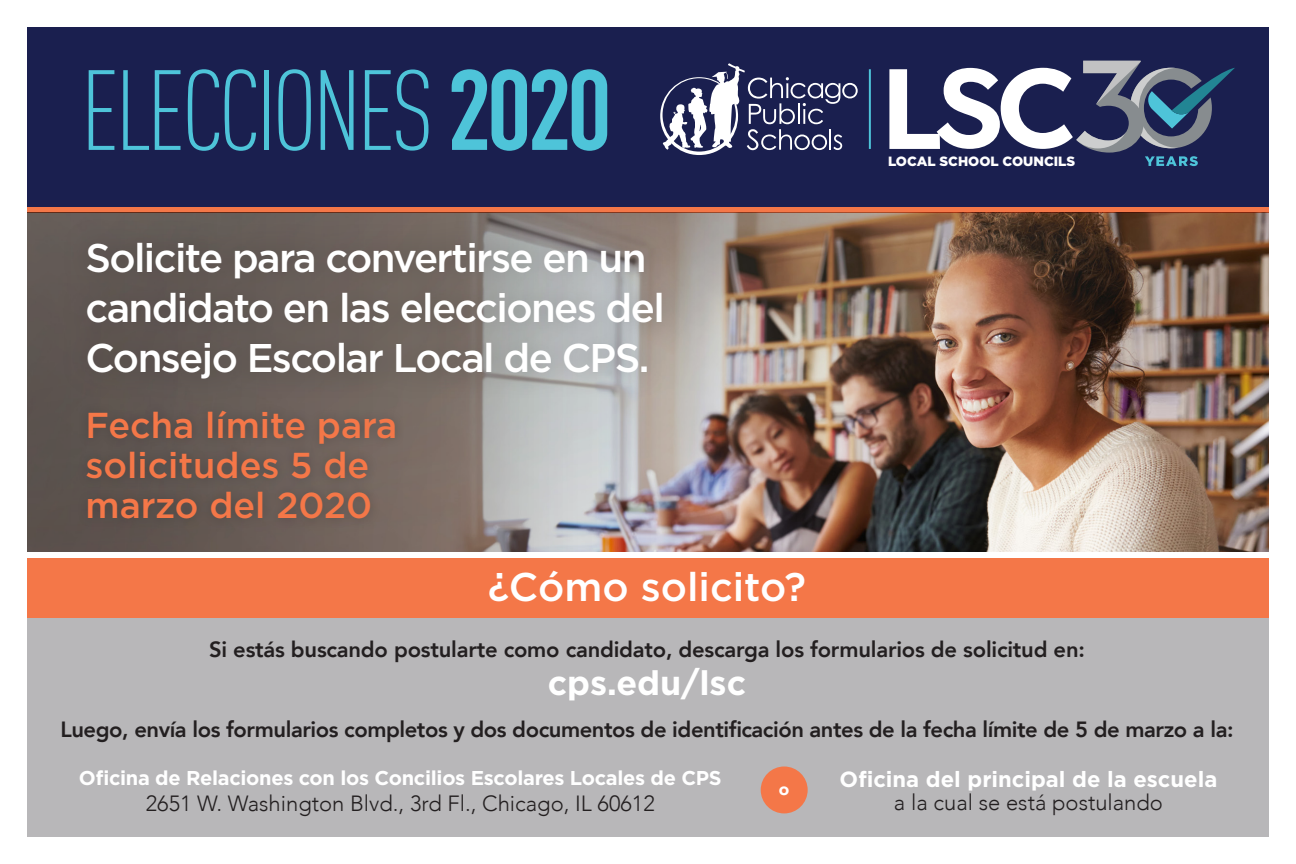
<style>
.page{position:relative;width:1296px;height:864px;background:#fff}
.page>*{position:absolute;margin:0;border:0;box-sizing:border-box;transform-origin:0 0}
.t1{font:300 condensed 112px "DIN Pro";letter-spacing:-.045em;color:#4ec4d9}
.t2{font:500 40px/50px "Gotham";letter-spacing:-.04em;color:#fff}
.t3{font:500 40px "Gotham";color:#fff}
.t4{font:500 36px/40px "Gotham";color:#f47748}
.t5{font:700 34px "Gotham";color:#fff}
.t6{font:800 22px "Avenir";letter-spacing:-.02em;color:#231f20}
.t7{font:700 22px/23.6px "Gotham";color:#fff;text-align:center}
.t8{font:300 22px "Avenir";color:#231f20}
.t9{font:700 20px "Gotham";letter-spacing:-.015em;color:#fff}
.t10{font:900 17.2px "Avenir";color:#fff}
.t11{font:900 13.4px "Gotham";color:#fff}
.s1{font-weight:700}
.s2{font-family:"Avenir";font-weight:300;color:#231f20}
</style>
<div class="page">
<div style="left:27px;top:27px;width:1242px;height:184px;background:#1a1f4f"></div>
<div style="left:27px;top:207px;width:1242px;height:6px;background:#f47748"></div>
<svg style="left:889px;top:61px;width:346px;height:105px"></svg>
<svg style="left:660px;top:63px;width:198px;height:92px"></svg>
<hr style="left:869px;top:69px;width:2px;height:80px;background:#4ec4d9">
<div style="left:27px;top:558px;width:1242px;height:279px;background:#b8b7b9"></div>
<div style="left:27px;top:558px;width:1242px;height:60px;background:#f47748"></div>
<img style="left:27px;top:213px;width:1242px;height:339px">
<div style="left:60px;top:215px;width:631px;height:191px;background:#231f20;opacity:.4"></div>
<div style="left:761px;top:767px;width:47px;height:46px;background:#f47748;border-radius:50%"></div>
<div style="left:77px;top:401px;width:328px;height:128px;background:#231f20;opacity:.3"></div>
<p class="t1" style="left:81px;top:31px;width:533px">ELECCIONES <span class="s1">2020</span></p>
<p class="t2" style="left:85px;top:232px;width:581px">Solicite para convertirse en un candidato en las elecciones del<br>Consejo Escolar Local de CPS.</p>
<p class="t4" style="left:85px;top:405px;width:313px">Fecha límite para solicitudes 5 de marzo del 2020</p>
<p class="t11" style="left:888px;top:152px;width:188px">LOCAL SCHOOL COUNCILS</p>
<p class="t3" style="left:488px;top:564px;width:320px">¿Cómo solicito?</p>
<p class="t6" style="left:209px;top:632px;width:877px">Si estás buscando postularte como candidato, descarga los formularios de solicitud en:</p>
<p class="t5" style="left:548px;top:660px;width:200px">cps.edu/lsc</p>
<p class="t6" style="left:60px;top:712px;width:1175px">Luego, envía los formularios completos y dos documentos de identificación antes de la fecha límite de 5 de marzo a la:</p>
<p class="t9" style="left:79px;top:764px;width:644px">Oficina de Relaciones con los Concilios Escolares Locales de CPS</p>
<p class="t8" style="left:146px;top:791px;width:511px">2651 W. Washington Blvd., 3rd Fl., Chicago, IL 60612</p>
<p class="t7" style="left:840px;top:767px;width:379px">Oficina del principal de la escuela <span class="s2">a la cual se está postulando</span></p>
<p class="t10" style="left:779px;top:774px;width:12px">o</p>
</div>
